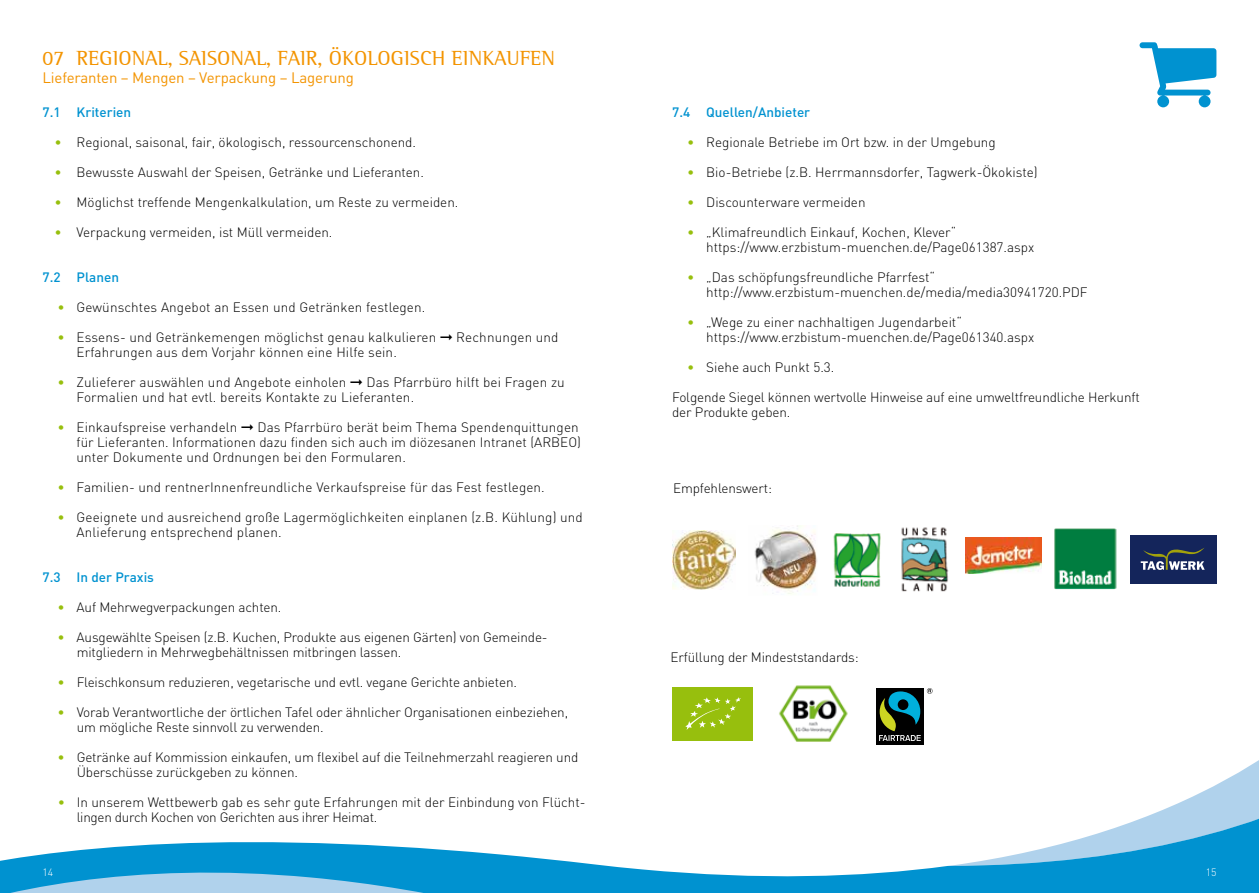
<style>
.page{position:relative;width:1259px;height:893px;background:#fff}
.page>*{position:absolute;margin:0;border:0;box-sizing:border-box;transform-origin:0 0}
.t1{font:21px "EJA Normal";color:#f39400}
.t2{font:15px "DIN";letter-spacing:-.01em;color:#f39400}
.t3{font:300 13.5px/15px "DIN";color:#000}
.t4{font:500 13.5px "DIN";color:#0092d0}
.t5{font:300 10.5px "DIN";color:#fff}
.s1{color:#97bf0d}
</style>
<div class="page">
<svg style="left:0;top:738px;width:1259px;height:155px"></svg>
<svg style="left:790px;top:688px;width:4px;height:7px"></svg>
<div style="left:672px;top:687px;width:80px;height:54px;background:#97bf0d"></div>
<svg style="left:685px;top:697px;width:56px;height:33px"></svg>
<div style="left:875px;top:687px;width:50px;height:58px;background:#000"></div>
<svg style="left:927px;top:688px;width:5px;height:6px"></svg>
<svg style="left:879px;top:691px;width:41px;height:50px"></svg>
<div style="left:1129px;top:535px;width:87px;height:48px;background:#14255b"></div>
<svg style="left:1140px;top:548px;width:64px;height:22px"></svg>
<img style="left:965px;top:537px;width:76px;height:36px">
<img style="left:901px;top:527px;width:48px;height:65px">
<img style="left:833px;top:533px;width:48px;height:54px">
<img style="left:1054px;top:528px;width:62px;height:62px">
<img style="left:672px;top:530px;width:63px;height:59px">
<img style="left:754px;top:526px;width:63px;height:68px">
<h1 class="t1" style="left:43px;top:45px;width:514px">07 REGIONAL, SAISONAL, FAIR, ÖKOLOGISCH EINKAUFEN</h1>
<p class="t2" style="left:43px;top:69px;width:313px">Lieferanten – Mengen – Verpackung – Lagerung</p>
<p class="t4" style="left:43px;top:103px;width:90px">7.1 Kriterien</p>
<p class="t3" style="left:55px;top:134px;width:363px"><span class="s1">•</span> Regional, saisonal, fair, ökologisch, ressourcenschonend.</p>
<p class="t3" style="left:55px;top:164px;width:371px"><span class="s1">•</span> Bewusste Auswahl der Speisen, Getränke und Lieferanten.</p>
<p class="t3" style="left:55px;top:194px;width:405px"><span class="s1">•</span> Möglichst treffende Mengenkalkulation, um Reste zu vermeiden.</p>
<p class="t3" style="left:55px;top:224px;width:279px"><span class="s1">•</span> Verpackung vermeiden, ist Müll vermeiden.</p>
<p class="t4" style="left:43px;top:268px;width:78px">7.2 Planen</p>
<p class="t3" style="left:58px;top:299px;width:369px"><span class="s1">•</span> Gewünschtes Angebot an Essen und Getränken festlegen.</p>
<p class="t3" style="left:77px;top:329px;width:483px;text-indent:-19px"><span class="s1">•</span> Essens- und Getränkemengen möglichst genau kalkulieren ➞ Rechnungen und<br>Erfahrungen aus dem Vorjahr können eine Hilfe sein.</p>
<p class="t3" style="left:77px;top:374px;width:490px;text-indent:-19px"><span class="s1">•</span> Zulieferer auswählen und Angebote einholen ➞ Das Pfarrbüro hilft bei Fragen zu<br>Formalien und hat evtl. bereits Kontakte zu Lieferanten.</p>
<p class="t3" style="left:77px;top:419px;width:506px;text-indent:-19px"><span class="s1">•</span> Einkaufspreise verhandeln ➞ Das Pfarrbüro berät beim Thema Spendenquittungen für Lieferanten. Informationen dazu finden sich auch im diözesanen Intranet (ARBEO) unter Dokumente und Ordnungen bei den Formularen.</p>
<p class="t3" style="left:58px;top:479px;width:489px"><span class="s1">•</span> Familien- und rentnerInnenfreundliche Verkaufspreise für das Fest festlegen.</p>
<p class="t3" style="left:77px;top:509px;width:508px;text-indent:-19px"><span class="s1">•</span> Geeignete und ausreichend große Lagermöglichkeiten einplanen (z.B. Kühlung) und<br>Anlieferung entsprechend planen.</p>
<p class="t4" style="left:43px;top:568px;width:113px">7.3 In der Praxis</p>
<p class="t3" style="left:58px;top:599px;width:225px"><span class="s1">•</span> Auf Mehrwegverpackungen achten.</p>
<p class="t3" style="left:77px;top:629px;width:472px;text-indent:-19px"><span class="s1">•</span> Ausgewählte Speisen (z.B. Kuchen, Produkte aus eigenen Gärten) von Gemeinde&shy;mitgliedern in Mehrwegbehältnissen mitbringen lassen.</p>
<p class="t3" style="left:58px;top:674px;width:461px"><span class="s1">•</span> Fleischkonsum reduzieren, vegetarische und evtl. vegane Gerichte anbieten.</p>
<p class="t3" style="left:77px;top:704px;width:493px;text-indent:-19px"><span class="s1">•</span> Vorab Verantwortliche der örtlichen Tafel oder ähnlicher Organisationen einbeziehen, um mögliche Reste sinnvoll zu verwenden.</p>
<p class="t3" style="left:77px;top:749px;width:503px;text-indent:-19px"><span class="s1">•</span> Getränke auf Kommission einkaufen, um flexibel auf die Teilnehmerzahl reagieren und<br>Überschüsse zurückgeben zu können.</p>
<p class="t3" style="left:77px;top:794px;width:510px;text-indent:-19px"><span class="s1">•</span> In unserem Wettbewerb gab es sehr gute Erfahrungen mit der Einbindung von Flücht&shy;lingen durch Kochen von Gerichten aus ihrer Heimat.</p>
<p class="t4" style="left:672px;top:103px;width:140px">7.4 Quellen/Anbieter</p>
<p class="t3" style="left:687px;top:134px;width:310px"><span class="s1">•</span> Regionale Betriebe im Ort bzw. in der Umgebung</p>
<p class="t3" style="left:687px;top:164px;width:352px"><span class="s1">•</span> Bio-Betriebe (z.B. Herrmannsdorfer, Tagwerk-Ökokiste)</p>
<p class="t3" style="left:687px;top:194px;width:180px"><span class="s1">•</span> Discounterware vermeiden</p>
<p class="t3" style="left:706px;top:224px;width:330px;text-indent:-19px"><span class="s1">•</span> „Klimafreundlich Einkauf, Kochen, Klever“ https://www.erzbistum-muenchen.de/Page061387.aspx</p>
<p class="t3" style="left:706px;top:269px;width:383px;text-indent:-19px"><span class="s1">•</span> „Das schöpfungsfreundliche Pfarrfest“ http://www.erzbistum-muenchen.de/media/media30941720.PDF</p>
<p class="t3" style="left:706px;top:314px;width:330px;text-indent:-19px"><span class="s1">•</span> „Wege zu einer nachhaltigen Jugendarbeit“ https://www.erzbistum-muenchen.de/Page061340.aspx</p>
<p class="t3" style="left:687px;top:359px;width:149px"><span class="s1">•</span> Siehe auch Punkt 5.3.</p>
<p class="t3" style="left:672px;top:389px;width:469px">Folgende Siegel können wertvolle Hinweise auf eine umweltfreundliche Herkunft der Produkte geben.</p>
<p class="t3" style="left:673px;top:481px;width:101px">Empfehlenswert:</p>
<p class="t3" style="left:670px;top:649px;width:190px">Erfüllung der Mindeststandards:</p>
<p class="t5" style="left:43px;top:865px;width:12px">14</p>
<p class="t5" style="left:1205px;top:865px;width:12px">15</p>
</div>
